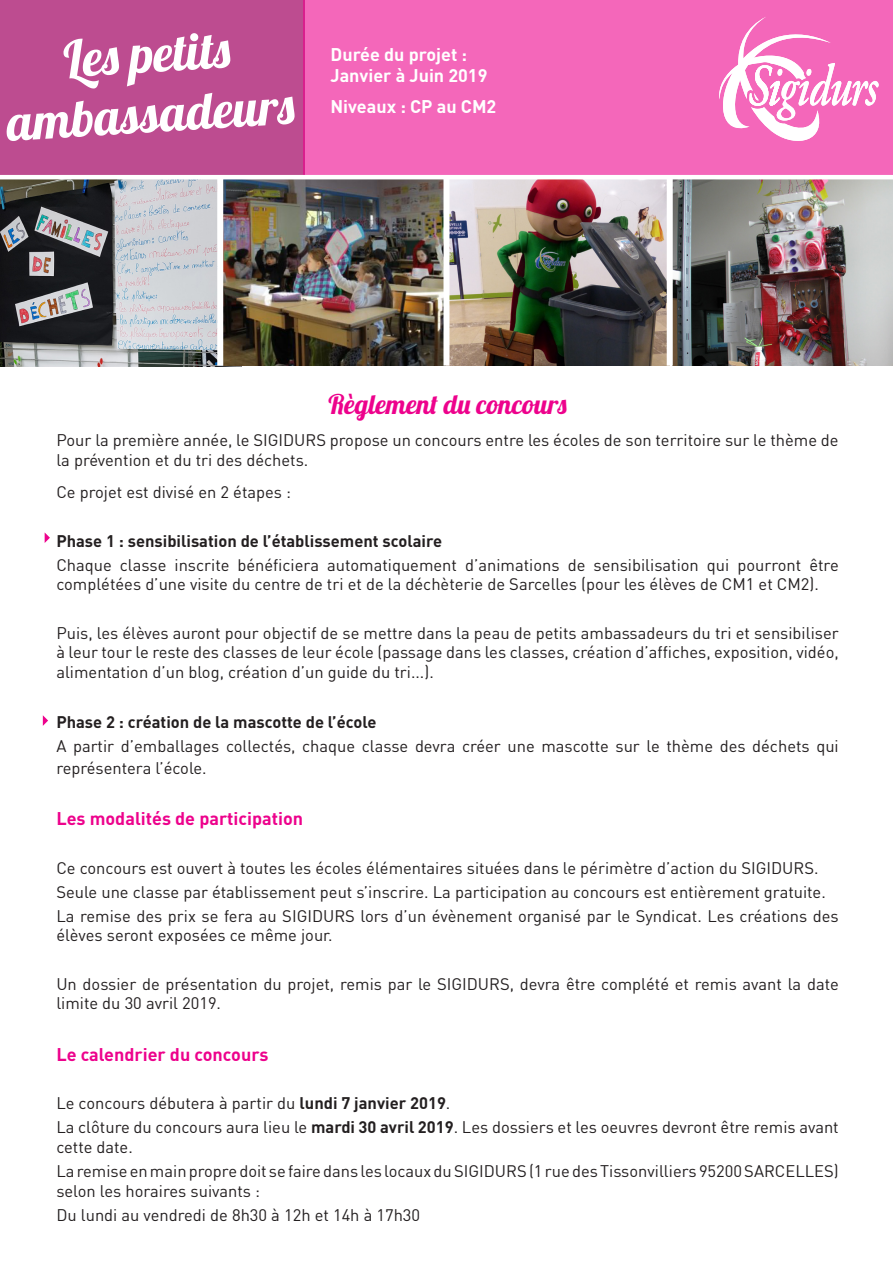
<style>
.page{position:relative;width:893px;height:1263px;background:#fff}
.page>*{position:absolute;margin:0;border:0;box-sizing:border-box;transform-origin:0 0}
.t1{font:51px "Lobster";color:#fff}
.t2{font:27px "Lobster";color:#ed028c}
.t3{font:700 18px "DIN";color:#ed028c}
.t4{font:700 18px "DIN";color:#fff}
.t5{font:16.5px/19.8px "DIN";color:#231f20}
.t6{font:700 16.5px "DIN";color:#231f20}
.s1{font-weight:700}
</style>
<div class="page">
<div style="left:0;top:0;width:304px;height:181px;background:#bd4c90"></div>
<div style="left:303px;top:0;width:590px;height:181px;background:#f467ba"></div>
<img style="left:0;top:179px;width:217px;height:187px">
<img style="left:673px;top:179px;width:220px;height:187px">
<img style="left:223px;top:179px;width:444px;height:187px">
<div style="left:217px;top:175px;width:6px;height:191px;background:#fff"></div>
<div style="left:443px;top:175px;width:6px;height:191px;background:#fff"></div>
<div style="left:667px;top:175px;width:6px;height:191px;background:#fff"></div>
<hr style="left:0;top:175px;width:893px;height:4px;background:#fff">
<svg style="left:45px;top:533px;width:5px;height:10px"></svg>
<svg style="left:43px;top:715px;width:5px;height:11px"></svg>
<svg style="left:719px;top:17px;width:160px;height:124px"></svg>
<p class="t1" style="left:61px;top:27px;width:171px;rotate:-4deg">Les petits</p>
<p class="t1" style="left:4px;top:91px;width:293px;rotate:-4deg">ambassadeurs</p>
<p class="t4" style="left:330px;top:43px;width:138px">Durée du projet :</p>
<p class="t4" style="left:330px;top:64px;width:159px">Janvier à Juin 2019</p>
<p class="t4" style="left:330px;top:94px;width:167px">Niveaux : CP au CM2</p>
<p class="t2" style="left:328px;top:386px;width:241px">Règlement du concours</p>
<p class="t5" style="left:56px;top:430px;width:784px">Pour la première année, le SIGIDURS propose un concours entre les écoles de son territoire sur le thème de la prévention et du tri des déchets.</p>
<p class="t5" style="left:56px;top:482px;width:236px">Ce projet est divisé en 2 étapes :</p>
<p class="t6" style="left:56px;top:530px;width:387px">Phase 1 : sensibilisation de l’établissement scolaire</p>
<p class="t5" style="left:56px;top:554px;width:784px">Chaque classe inscrite bénéficiera automatiquement d’animations de sensibilisation qui pourront être complétées d’une visite du centre de tri et de la déchèterie de Sarcelles (pour les élèves de CM1 et CM2).</p>
<p class="t5" style="left:56px;top:622px;width:784px;text-align:justify">Puis, les élèves auront pour objectif de se mettre dans la peau de petits ambassadeurs du tri et sensibiliser à leur tour le reste des classes de leur école (passage dans les classes, création d’affiches, exposition, vidéo, alimentation d’un blog, création d’un guide du tri...).</p>
<p class="t6" style="left:56px;top:711px;width:322px">Phase 2 : création de la mascotte de l’école</p>
<p class="t5" style="left:56px;top:735px;width:784px;line-height:21.6px">A partir d’emballages collectés, chaque classe devra créer une mascotte sur le thème des déchets qui représentera l’école.</p>
<p class="t3" style="left:56px;top:807px;width:248px">Les modalités de participation</p>
<p class="t5" style="left:56px;top:857px;width:764px">Ce concours est ouvert à toutes les écoles élémentaires situées dans le périmètre d’action du SIGIDURS.</p>
<p class="t5" style="left:56px;top:881px;width:771px">Seule une classe par établissement peut s’inscrire. La participation au concours est entièrement gratuite.</p>
<p class="t5" style="left:56px;top:905px;width:784px">La remise des prix se fera au SIGIDURS lors d’un évènement organisé par le Syndicat. Les créations des élèves seront exposées ce même jour.</p>
<p class="t5" style="left:56px;top:973px;width:784px">Un dossier de présentation du projet, remis par le SIGIDURS, devra être complété et remis avant la date limite du 30 avril 2019.</p>
<p class="t3" style="left:56px;top:1043px;width:214px">Le calendrier du concours</p>
<p class="t5" style="left:56px;top:1093px;width:396px">Le concours débutera à partir du <span class="s1">lundi 7 janvier 2019</span>.</p>
<p class="t5" style="left:56px;top:1117px;width:784px">La clôture du concours aura lieu le <span class="s1">mardi 30 avril 2019</span>. Les dossiers et les oeuvres devront être remis avant cette date.</p>
<p class="t5" style="left:56px;top:1161px;width:784px">La remise en main propre doit se faire dans les locaux du SIGIDURS (1 rue des Tissonvilliers 95200 SARCELLES) selon les horaires suivants :</p>
<p class="t5" style="left:56px;top:1205px;width:365px">Du lundi au vendredi de 8h30 à 12h et 14h à 17h30</p>
</div>
